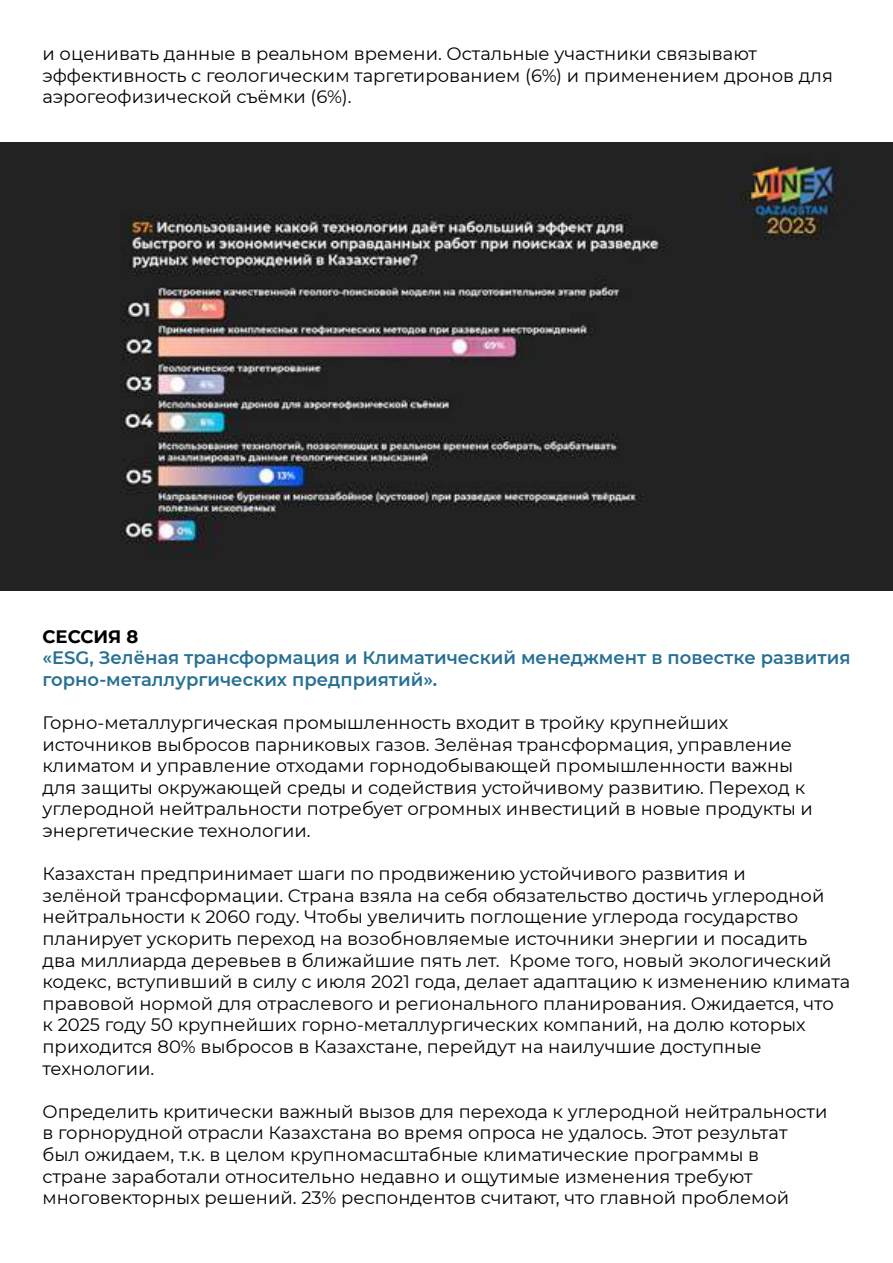
<style>
.page{position:relative;width:893px;height:1263px;background:#fff}
.page>*{position:absolute;margin:0;border:0;box-sizing:border-box;transform-origin:0 0}
.t1{font:18px/21.6px "Montserrat";color:#000}
.t2{font:600 18px/21.6px "Montserrat";color:#267094}
.t3{font:700 18px "Montserrat";color:#000}
</style>
<div class="page">
<img style="left:0;top:142px;width:893px;height:449px">
<p class="t1" style="left:43px;top:42px;width:792px">и оценивать данные в реальном времени. Остальные участники связывают эффективность с геологическим таргетированием (6%) и применением дронов для аэрогеофизической съёмки (6%).</p>
<p class="t3" style="left:43px;top:623px;width:97px">СЕССИЯ 8</p>
<p class="t2" style="left:43px;top:646px;width:809px">«ESG, Зелёная трансформация и Климатический менеджмент в повестке развития горно-металлургических предприятий».</p>
<p class="t1" style="left:43px;top:711px;width:772px">Горно-металлургическая промышленность входит в тройку крупнейших источников выбросов парниковых газов. Зелёная трансформация, управление климатом и управление отходами горнодобывающей промышленности важны для защиты окружающей среды и содействия устойчивому развитию. Переход к углеродной нейтральности потребует огромных инвестиций в новые продукты и энергетические технологии.</p>
<p class="t1" style="left:43px;top:862px;width:809px">Казахстан предпринимает шаги по продвижению устойчивого развития и<br>зелёной трансформации. Страна взяла на себя обязательство достичь углеродной нейтральности к 2060 году. Чтобы увеличить поглощение углерода государство планирует ускорить переход на возобновляемые источники энергии и посадить<br>два миллиарда деревьев в ближайшие пять лет. Кроме того, новый экологический кодекс, вступивший в силу с июля 2021 года, делает адаптацию к изменению климата правовой нормой для отраслевого и регионального планирования. Ожидается, что<br>к 2025 году 50 крупнейших горно-металлургических компаний, на долю которых приходится 80% выбросов в Казахстане, перейдут на наилучшие доступные технологии.</p>
<p class="t1" style="left:43px;top:1100px;width:786px">Определить критически важный вызов для перехода к углеродной нейтральности в горнорудной отрасли Казахстана во время опроса не удалось. Этот результат был ожидаем, т.к. в целом крупномасштабные климатические программы в стране заработали относительно недавно и ощутимые изменения требуют многовекторных решений. 23% респондентов считают, что главной проблемой</p>
</div>
